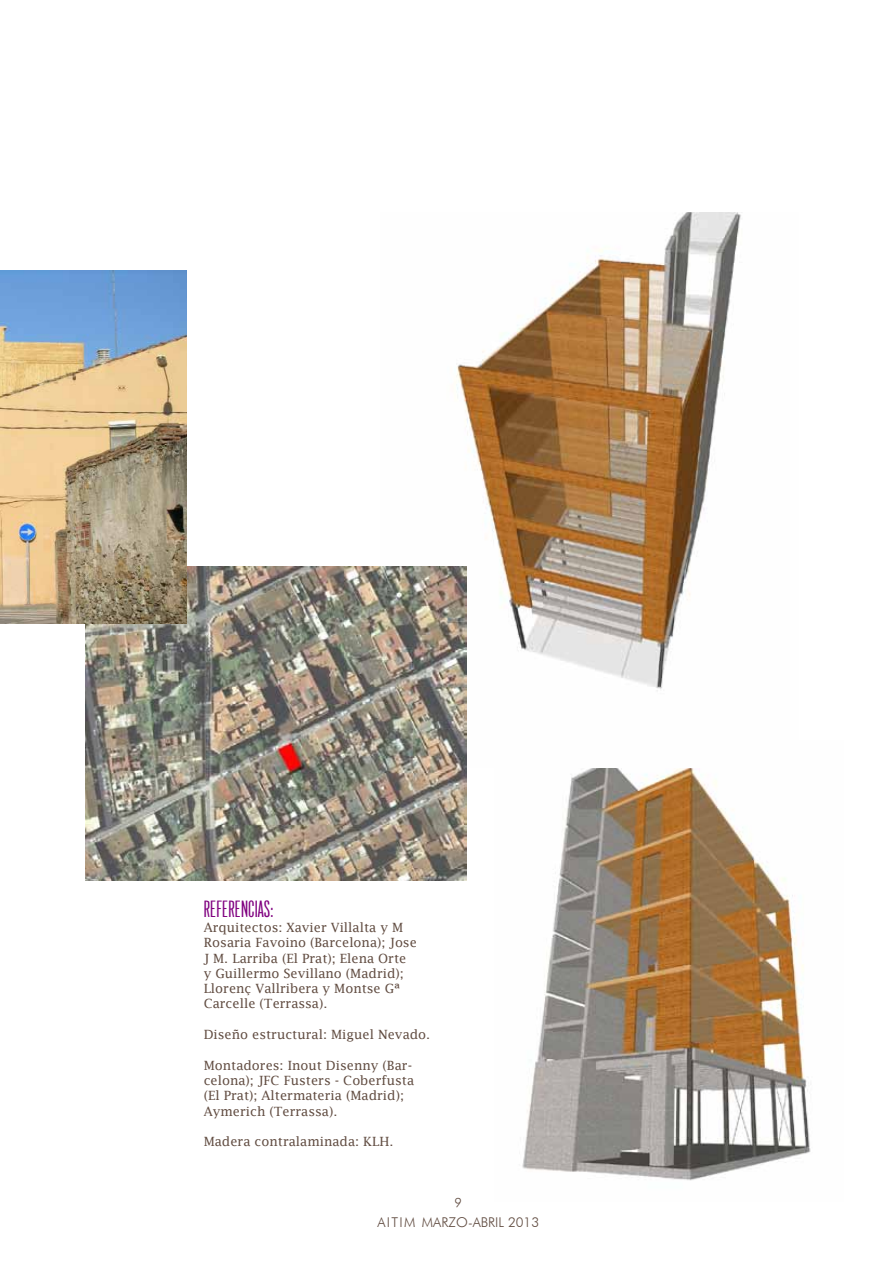
<style>
.page{position:relative;width:893px;height:1263px;background:#fff}
.page>*{position:absolute;margin:0;border:0;box-sizing:border-box;transform-origin:0 0}
.t1{font:21px "Arizona";color:#800080}
.t2{font:300 13.5px "Futura BT";color:#604b40}
.t3{font:12.75px/15.3px "Lucida Fax";color:#604b40}
.t4{font:300 12.75px "Futura BT";color:#604b40}
</style>
<div class="page">
<img style="left:522px;top:768px;width:289px;height:413px">
<img style="left:456px;top:213px;width:285px;height:554px">
<img style="left:85px;top:566px;width:381px;height:315px">
<img style="left:0;top:271px;width:186px;height:352px">
<h1 class="t1" style="left:204px;top:896px;width:72px">REFERENCIAS:</h1>
<p class="t3" style="left:204px;top:920px;width:215px">Arquitectos: Xavier Villalta y M<br>Rosaria Favoino (Barcelona); Jose<br>J M. Larriba (El Prat); Elena Orte y Guillermo Sevillano (Madrid);<br>Llorenç Vallribera y Montse Gª<br>Carcelle (Terrassa).</p>
<p class="t3" style="left:204px;top:1027px;width:228px">Diseño estructural: Miguel Nevado.</p>
<p class="t3" style="left:204px;top:1057px;width:212px">Montadores: Inout Disenny (Bar&shy;celona); JFC Fusters - Coberfusta (El Prat); Altermateria (Madrid);<br>Aymerich (Terrassa).</p>
<p class="t3" style="left:204px;top:1134px;width:191px">Madera contralaminada: KLH.</p>
<p class="t4" style="left:455px;top:1195px;width:9px">9</p>
<p class="t2" style="left:377px;top:1214px;width:163px">AI TI M MARZO-ABRI L 2013</p>
</div>
